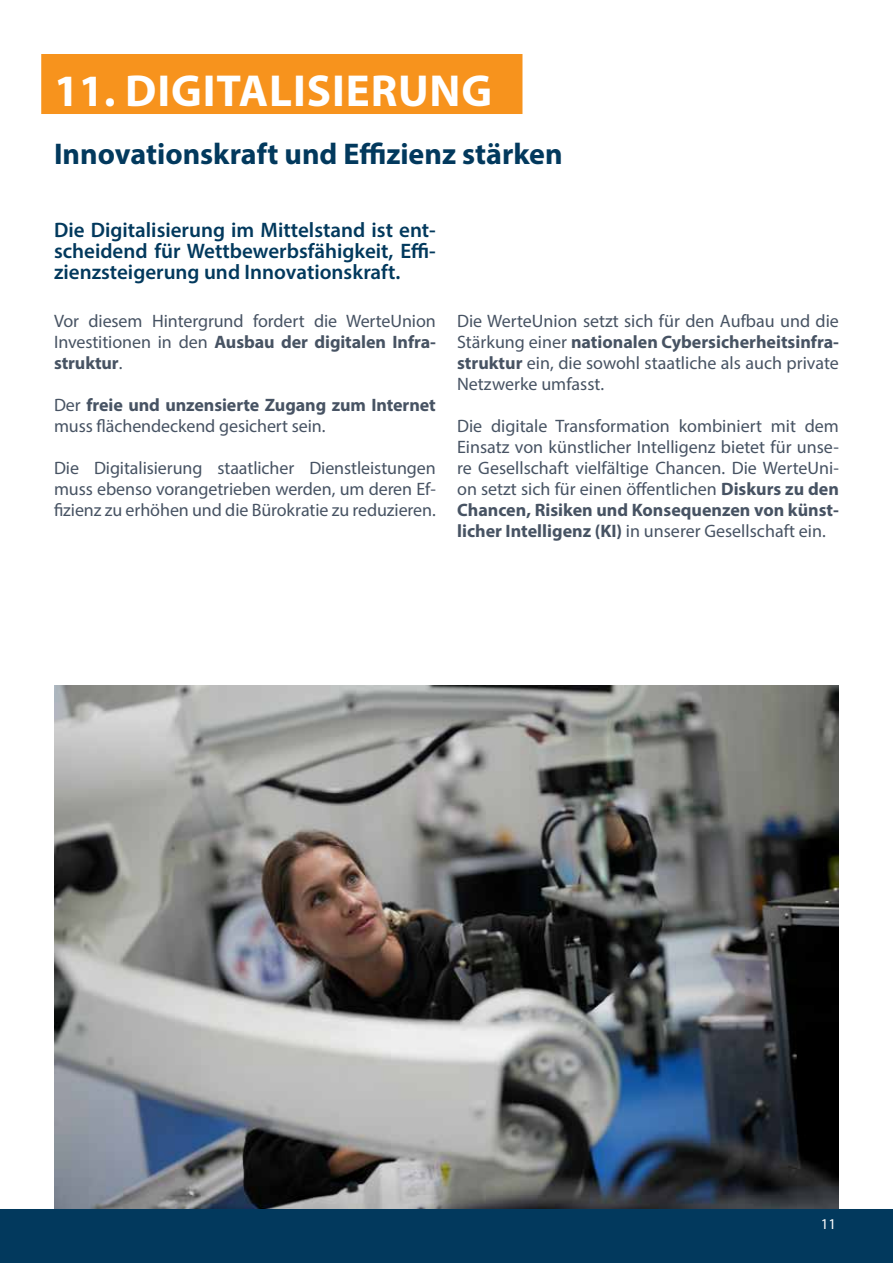
<style>
.page{position:relative;width:893px;height:1263px;background:#fff}
.page>*{position:absolute;margin:0;border:0;box-sizing:border-box;transform-origin:0 0}
.t1{font:700 45px "Myriad Pro";letter-spacing:.02em;color:#fff}
.t2{font:700 30px "Myriad Pro";color:#02395d}
.t3{font:600 21px/21px "Myriad Pro";color:#02395d;text-align:justify}
.t4{font:18px/21px "Myriad Pro";letter-spacing:-.005em;color:#475363;text-align:justify}
.t5{font:700 18px/21px "Myriad Pro";letter-spacing:-.005em;color:#475363}
.t6{font:15px "Myriad Pro";color:#fff}
.s1{font-weight:700}
.s2{font-weight:400}
</style>
<div class="page">
<img style="left:54px;top:686px;width:785px;height:523px">
<div style="left:1px;top:1210px;width:891px;height:52px;background:#02395d"></div>
<div style="left:0;top:1209px;width:893px;height:54px;border:2px solid #02395d"></div>
<div style="left:41px;top:54px;width:481px;height:60px;background:#f7931d"></div>
<h1 class="t1" style="left:54px;top:61px;width:440px">11. DIGITALISIERUNG</h1>
<h2 class="t2" style="left:54px;top:135px;width:510px">Innovationskraft und Effizienz stärken</h2>
<p class="t3" style="left:54px;top:219px;width:383px">Die Digitalisierung im Mittelstand ist ent&shy;scheidend für Wettbewerbsfähigkeit, Effi&shy;zienzsteigerung und Innovationskraft.</p>
<p class="t4" style="left:54px;top:310px;width:383px">Vor diesem Hintergrund fordert die WerteUnion Investitionen in den <span class="s1">Ausbau der digitalen Infra&shy;struktur</span>.</p>
<p class="t5" style="left:54px;top:394px;width:383px"><span class="s2">Der</span> freie und unzensierte Zugang zum Internet <span class="s2">muss flächendeckend gesichert sein.</span></p>
<p class="t4" style="left:54px;top:457px;width:383px">Die Digitalisierung staatlicher Dienstleistungen muss ebenso vorangetrieben werden, um deren Ef&shy;fizienz zu erhöhen und die Bürokratie zu reduzieren.</p>
<p class="t4" style="left:457px;top:310px;width:383px">Die WerteUnion setzt sich für den Aufbau und die Stärkung einer <span class="s1">nationalen Cybersicherheitsinfra&shy;struktur</span> ein, die sowohl staatliche als auch private Netzwerke umfasst.</p>
<p class="t4" style="left:457px;top:415px;width:383px">Die digitale Transformation kombiniert mit dem Einsatz von künstlicher Intelligenz bietet für unse&shy;re Gesellschaft vielfältige Chancen. Die WerteUni&shy;on setzt sich für einen öffentlichen <span class="s1">Diskurs zu den Chancen, Risiken und Konsequenzen von künst&shy;licher Intelligenz (KI)</span> in unserer Gesellschaft ein.</p>
<p class="t6" style="left:821px;top:1214px;width:17px">11</p>
</div>
